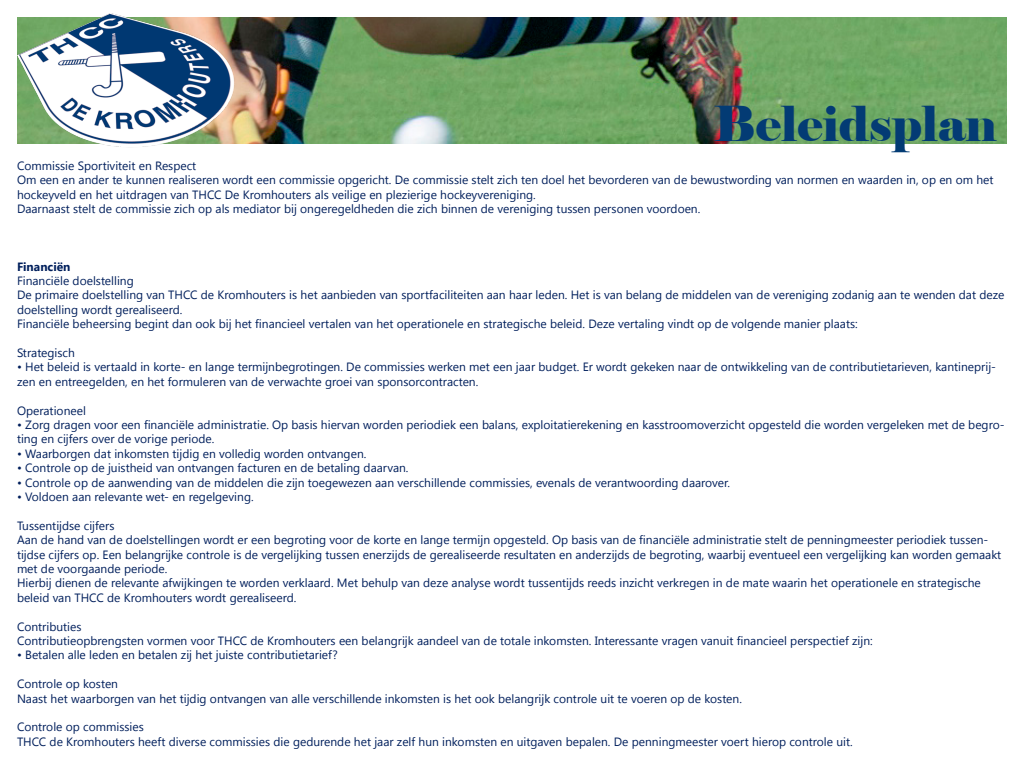
<style>
.page{position:relative;width:1024px;height:768px;background:#fff}
.page>*{position:absolute;margin:0;border:0;box-sizing:border-box;transform-origin:0 0}
.t1{font:48px "Elephant";color:#033b74}
.t2{font:12px/14.4px "Gadugi";color:#001f5c}
.t3{font:700 12px "Gadugi";color:#001f5c}
</style>
<div class="page">
<img style="left:235px;top:17px;width:772px;height:127px">
<img style="left:17px;top:14px;width:218px;height:133px">
<p class="t1" style="left:713px;top:94px;width:285px">Beleidsplan</p>
<p class="t2" style="left:17px;top:158px;width:181px">Commissie Sportiviteit en Respect</p>
<p class="t2" style="left:17px;top:173px;width:978px">Om een en ander te kunnen realiseren wordt een commissie opgericht. De commissie stelt zich ten doel het bevorderen van de bewustwording van normen en waarden in, op en om het hockeyveld en het uitdragen van THCC De Kromhouters als veilige en plezierige hockeyvereniging.</p>
<p class="t2" style="left:17px;top:201px;width:685px">Daarnaast stelt de commissie zich op als mediator bij ongeregeldheden die zich binnen de vereniging tussen personen voordoen.</p>
<p class="t3" style="left:17px;top:259px;width:55px">Financiën</p>
<p class="t2" style="left:17px;top:273px;width:118px">Financiële doelstelling</p>
<p class="t2" style="left:17px;top:288px;width:989px">De primaire doelstelling van THCC de Kromhouters is het aanbieden van sportfaciliteiten aan haar leden. Het is van belang de middelen van de vereniging zodanig aan te wenden dat deze doelstelling wordt gerealiseerd.</p>
<p class="t2" style="left:17px;top:317px;width:842px">Financiële beheersing begint dan ook bij het financieel vertalen van het operationele en strategische beleid. Deze vertaling vindt op de volgende manier plaats:</p>
<p class="t2" style="left:17px;top:345px;width:59px">Strategisch</p>
<p class="t2" style="left:17px;top:360px;width:981px">• Het beleid is vertaald in korte- en lange termijnbegrotingen. De commissies werken met een jaar budget. Er wordt gekeken naar de ontwikkeling van de contributietarieven, kantineprij&shy;zen en entreegelden, en het formuleren van de verwachte groei van sponsorcontracten.</p>
<p class="t2" style="left:17px;top:403px;width:70px">Operationeel</p>
<p class="t2" style="left:17px;top:417px;width:989px">• Zorg dragen voor een financiële administratie. Op basis hiervan worden periodiek een balans, exploitatierekening en kasstroomoverzicht opgesteld die worden vergeleken met de begro&shy;ting en cijfers over de vorige periode.</p>
<p class="t2" style="left:17px;top:446px;width:351px">• Waarborgen dat inkomsten tijdig en volledig worden ontvangen.</p>
<p class="t2" style="left:17px;top:461px;width:393px">• Controle op de juistheid van ontvangen facturen en de betaling daarvan.</p>
<p class="t2" style="left:17px;top:475px;width:715px">• Controle op de aanwending van de middelen die zijn toegewezen aan verschillende commissies, evenals de verantwoording daarover.</p>
<p class="t2" style="left:17px;top:489px;width:238px">• Voldoen aan relevante wet- en regelgeving.</p>
<p class="t2" style="left:17px;top:518px;width:99px">Tussentijdse cijfers</p>
<p class="t2" style="left:17px;top:533px;width:986px">Aan de hand van de doelstellingen wordt er een begroting voor de korte en lange termijn opgesteld. Op basis van de financiële administratie stelt de penningmeester periodiek tussen&shy;tijdse cijfers op. Een belangrijke controle is de vergelijking tussen enerzijds de gerealiseerde resultaten en anderzijds de begroting, waarbij eventueel een vergelijking kan worden gemaakt met de voorgaande periode.</p>
<p class="t2" style="left:17px;top:576px;width:965px">Hierbij dienen de relevante afwijkingen te worden verklaard. Met behulp van deze analyse wordt tussentijds reeds inzicht verkregen in de mate waarin het operationele en strategische beleid van THCC de Kromhouters wordt gerealiseerd.</p>
<p class="t2" style="left:17px;top:619px;width:66px">Contributies</p>
<p class="t2" style="left:17px;top:633px;width:857px">Contributieopbrengsten vormen voor THCC de Kromhouters een belangrijk aandeel van de totale inkomsten. Interessante vragen vanuit financieel perspectief zijn:</p>
<p class="t2" style="left:17px;top:648px;width:322px">• Betalen alle leden en betalen zij het juiste contributietarief?</p>
<p class="t2" style="left:17px;top:677px;width:103px">Controle op kosten</p>
<p class="t2" style="left:17px;top:691px;width:726px">Naast het waarborgen van het tijdig ontvangen van alle verschillende inkomsten is het ook belangrijk controle uit te voeren op de kosten.</p>
<p class="t2" style="left:17px;top:720px;width:128px">Controle op commissies</p>
<p class="t2" style="left:17px;top:734px;width:837px">THCC de Kromhouters heeft diverse commissies die gedurende het jaar zelf hun inkomsten en uitgaven bepalen. De penningmeester voert hierop controle uit.</p>
</div>
